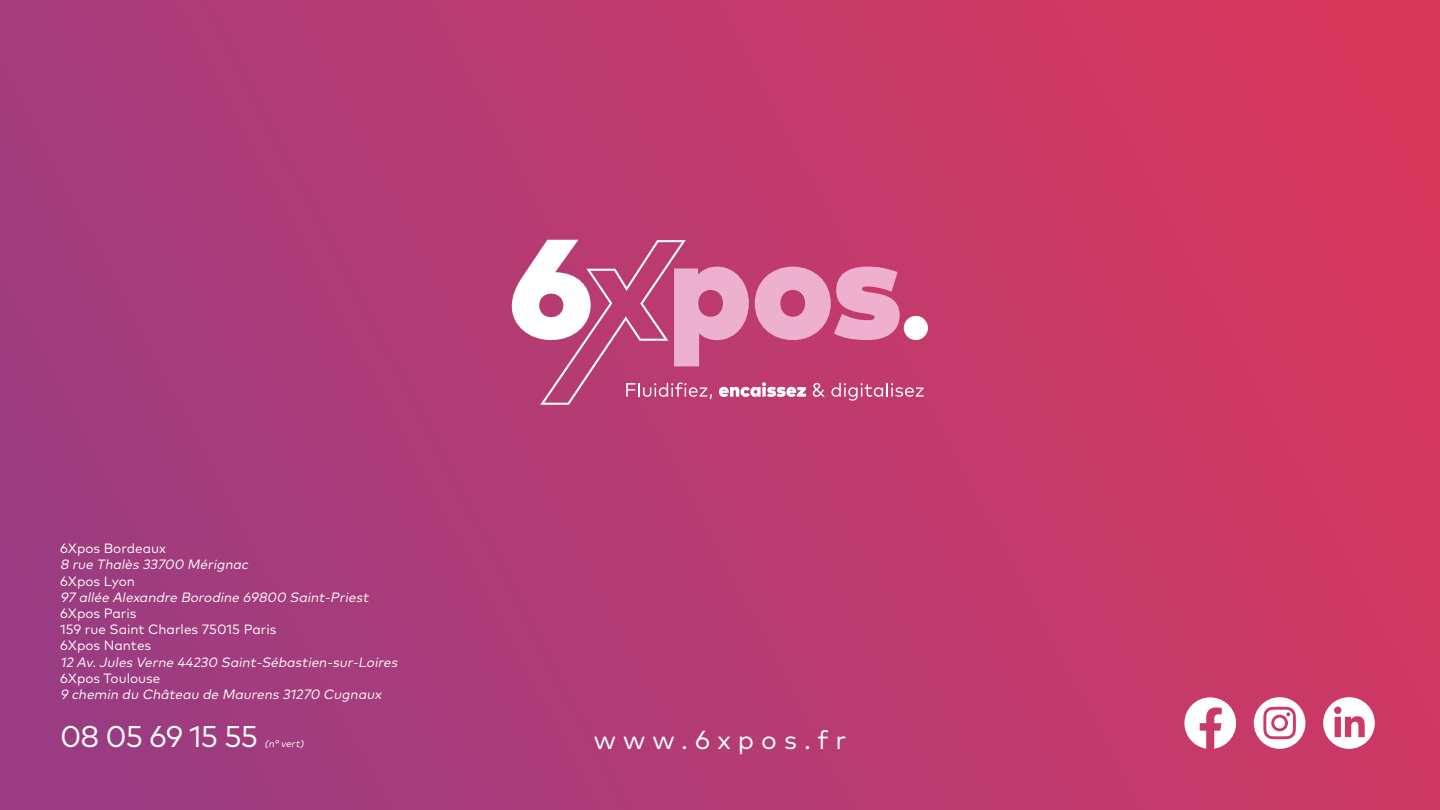
<style>
.page{position:relative;width:1440px;height:810px;background:#fff}
.page>*{position:absolute;margin:0;border:0;box-sizing:border-box;transform-origin:0 0}
.t1{font:30px "Mark Pro";letter-spacing:-.03em;color:#fff}
.t2{font:26.1px "Mark Pro";letter-spacing:.275em;color:#fff}
.t3{font:italic 13.5px "Mark Pro";color:#fff}
.t4{font:13.5px/16.2px "Mark Pro";color:#fff}
.t5{font:italic 9.75px "Mark Pro";color:#fff}
</style>
<div class="page">
<div style="left:0;top:0;width:1440px;height:810px;background:linear-gradient(to right,#9e3d80,#d6395f)"></div>
<svg style="left:1254px;top:697px;width:51px;height:52px"></svg>
<svg style="left:1323px;top:697px;width:52px;height:52px"></svg>
<svg style="left:1184px;top:697px;width:54px;height:52px"></svg>
<div style="left:904px;top:316px;width:24px;height:24px;background:#fff;border-radius:50%"></div>
<svg style="left:512px;top:240px;width:412px;height:165px;background:#cc6691"></svg>
<p class="t4" style="left:60px;top:539px;width:108px">6Xpos Bordeaux</p>
<p class="t3" style="left:60px;top:554px;width:193px">8 rue Thalès 33700 Mérignac</p>
<p class="t4" style="left:60px;top:572px;width:77px">6Xpos Lyon</p>
<p class="t3" style="left:60px;top:587px;width:313px">97 allée Alexandre Borodine 69800 Saint-Priest</p>
<p class="t4" style="left:60px;top:604px;width:218px">6Xpos Paris<br>159 rue Saint Charles 75015 Paris<br>6Xpos Nantes</p>
<p class="t3" style="left:60px;top:652px;width:342px">12 Av.Jules Verne 44230 Saint-Sébastien-sur-Loires</p>
<p class="t4" style="left:60px;top:669px;width:102px">6Xpos Toulouse</p>
<p class="t3" style="left:60px;top:684px;width:326px">9 chemin du Château de Maurens 31270 Cugnaux</p>
<h1 class="t1" style="left:60px;top:714px;width:200px">08 05 69 15 55</h1>
<p class="t5" style="left:265px;top:737px;width:43px">(n°vert)</p>
<h2 class="t2" style="left:594px;top:720px;width:254px">www.6xpos.fr</h2>
</div>
